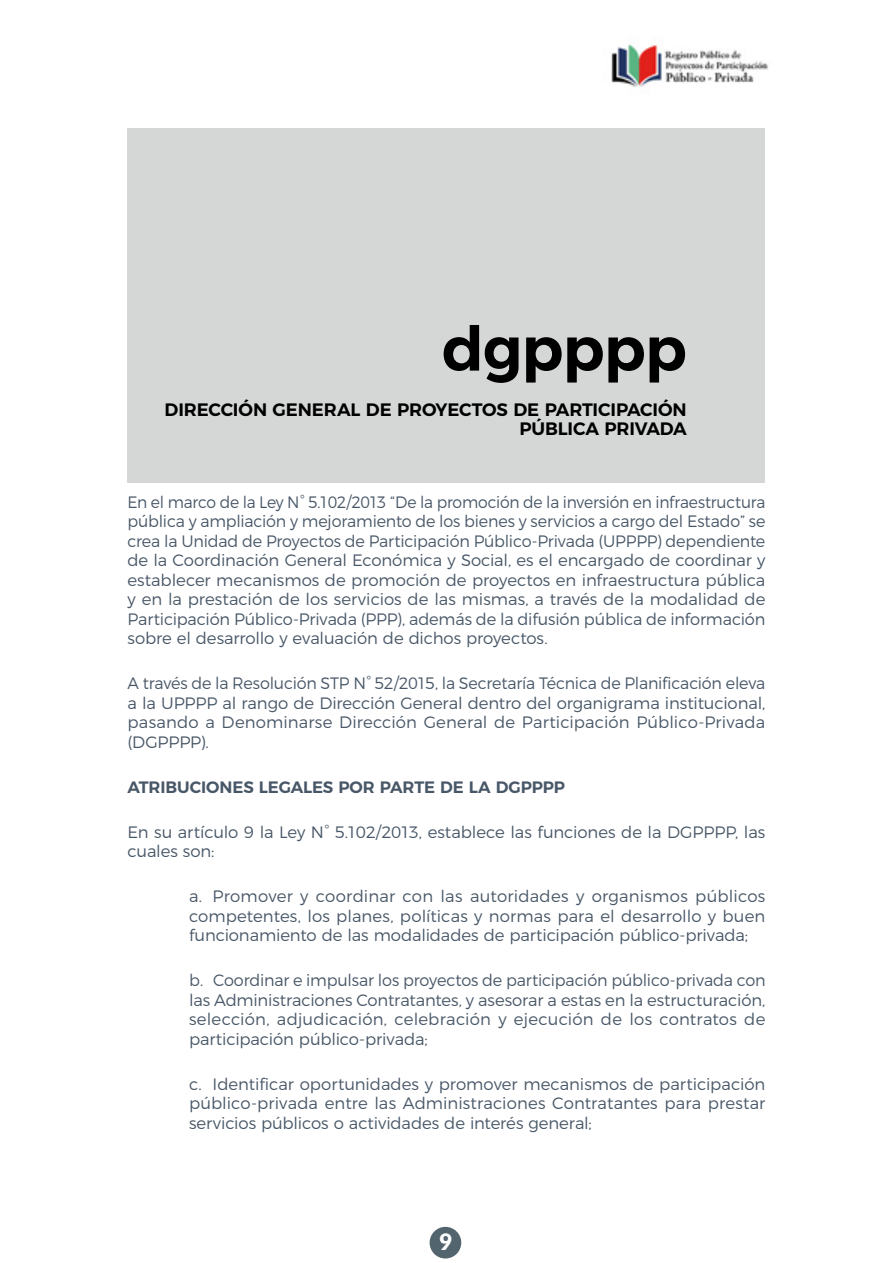
<style>
.page{position:relative;width:893px;height:1263px;background:#fff}
.page>*{position:absolute;margin:0;border:0;box-sizing:border-box;transform-origin:0 0}
.t1{font:600 61.5px "Montserrat";letter-spacing:-.015em;color:#000}
.t2{font:900 22.5px "Lato";color:#fff}
.t3{font:600 18px/19.5px "Montserrat";letter-spacing:-.01em;color:#000;text-align:right}
.t4{font:300 16.5px/19.5px "Montserrat";letter-spacing:-.005em;color:#485767;text-align:justify}
.t5{font:300 16.5px/19.5px "Montserrat";letter-spacing:-.005em;color:#485767;text-align:justify;scale:.94 1}
.t6{font:600 16.5px "Montserrat";letter-spacing:-.005em;color:#485767}
</style>
<div class="page">
<img style="left:611px;top:44px;width:158px;height:43px">
<div style="left:128px;top:128px;width:637px;height:354px;background:#d5d7d6"></div>
<div style="left:430px;top:1227px;width:31px;height:31px;background:#52646d;border-radius:50%"></div>
<h1 class="t1" style="left:442px;top:299px;width:246px">dgpppp</h1>
<p class="t3" style="left:165px;top:398px;width:524px">DIRECCIÓN GENERAL DE PROYECTOS DE PARTICIPACIÓN<br>PÚBLICA PRIVADA</p>
<p class="t5" style="left:128px;top:490px;width:680px">En el marco de la Ley N° 5.102/2013 “De la promoción de la inversión en infraestructura pública y ampliación y mejoramiento de los bienes y servicios a cargo del Estado” se crea la Unidad de Proyectos de Participación Público-Privada (UPPPP) dependiente de la Coordinación General Económica y Social, es el encargado de coordinar y establecer mecanismos de promoción de proyectos en infraestructura pública y en la prestación de los servicios de las mismas, a través de la modalidad de Participación Público-Privada (PPP), además de la difusión pública de información sobre el desarrollo y evaluación de dichos proyectos.</p>
<p class="t4" style="left:128px;top:672px;width:639px">A través de la Resolución STP N° 52/2015, la Secretaría Técnica de Planificación eleva a la UPPPP al rango de Dirección General dentro del organigrama institucional, pasando a Denominarse Dirección General de Participación Público-Privada (DGPPPP).</p>
<p class="t6" style="left:128px;top:773px;width:439px">ATRIBUCIONES LEGALES POR PARTE DE LA DGPPPP</p>
<p class="t4" style="left:128px;top:821px;width:639px">En su artículo 9 la Ley N° 5.102/2013, establece las funciones de la DGPPPP, las cuales son:</p>
<p class="t4" style="left:189px;top:885px;width:578px">a. Promover y coordinar con las autoridades y organismos públicos competentes, los planes, políticas y normas para el desarrollo y buen funcionamiento de las modalidades de participación público-privada;</p>
<p class="t4" style="left:189px;top:969px;width:578px">b. Coordinar e impulsar los proyectos de participación público-privada con las Administraciones Contratantes, y asesorar a estas en la estructuración, selección, adjudicación, celebración y ejecución de los contratos de participación público-privada;</p>
<p class="t4" style="left:189px;top:1073px;width:578px">c. Identificar oportunidades y promover mecanismos de participación público-privada entre las Administraciones Contratantes para prestar servicios públicos o actividades de interés general;</p>
<h2 class="t2" style="left:439px;top:1228px;width:15px">9</h2>
</div>
